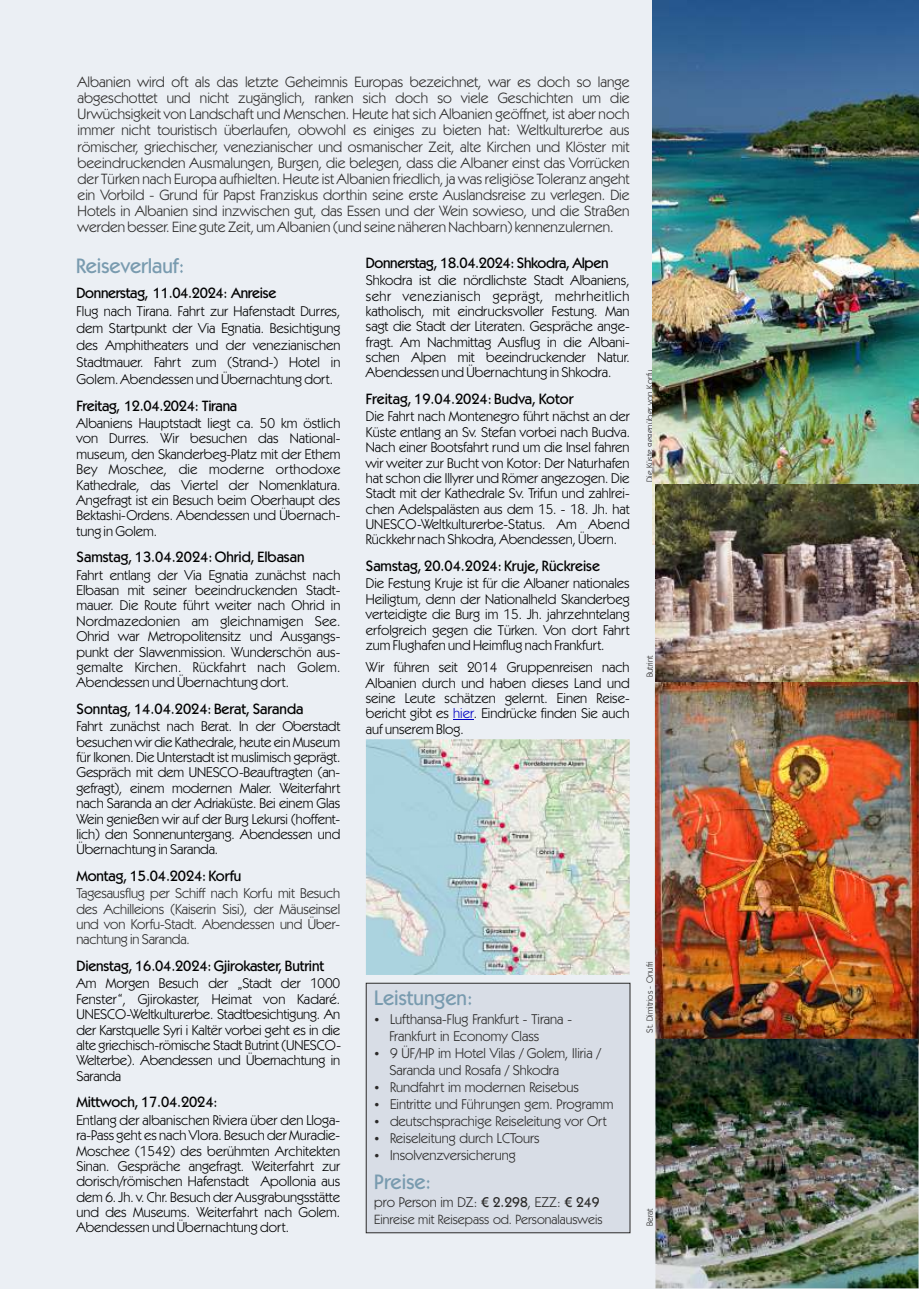
<style>
.page{position:relative;width:919px;height:1289px;background:#fff}
.page>*{position:absolute;margin:0;border:0;box-sizing:border-box;transform-origin:0 0}
.t1{font:500 21px "Kabel IT Cby BT";color:#799baf}
.t2{font:15px/16.2px "Kabel IT Cby BT";color:#2b2a29;text-align:justify}
.t3{font:500 15px "Kabel IT Cby BT";letter-spacing:-.01em;color:#000}
.t4{font:14.25px/15.3px "Kabel IT Cby BT";color:#000;text-align:justify}
.t5{font:14.25px/17.1px "Kabel IT Cby BT";color:#2b2a29;text-align:justify}
.t6{font:13.5px "Kabel IT Cby BT";color:#2b2a29}
.t7{font:9px "Kabel IT Cby BT";color:#2b2a29}
.s1{color:#0000c4}
.s2{font-weight:500}
</style>
<div class="page">
<div style="left:0;top:0;width:918px;height:1288px;background:#ebeff4"></div>
<svg style="left:453px;top:719px;width:21px;height:1px"></svg>
<div style="left:366px;top:982px;width:264px;height:250px;background:#d8dde6"></div>
<img style="left:652px;top:0;width:266px;height:544px">
<img style="left:655px;top:682px;width:263px;height:356px">
<img style="left:655px;top:1038px;width:263px;height:250px">
<img style="left:655px;top:485px;width:263px;height:197px">
<img style="left:366px;top:739px;width:263px;height:235px">
<svg style="left:375px;top:1017px;width:4px;height:4px"></svg>
<svg style="left:375px;top:1051px;width:4px;height:4px"></svg>
<svg style="left:375px;top:1085px;width:4px;height:4px"></svg>
<svg style="left:375px;top:1102px;width:4px;height:4px"></svg>
<svg style="left:375px;top:1119px;width:4px;height:4px"></svg>
<svg style="left:375px;top:1137px;width:4px;height:3px"></svg>
<svg style="left:375px;top:1154px;width:4px;height:3px"></svg>
<svg style="left:481px;top:1197px;width:7px;height:10px"></svg>
<svg style="left:564px;top:1197px;width:8px;height:10px"></svg>
<p class="t2" style="left:78px;top:75px;width:553px">Albanien wird oft als das letzte Geheimnis Europas bezeichnet, war es doch so lange abgeschottet und nicht zugänglich, ranken sich doch so viele Geschichten um die Urwüchsigkeit von Landschaft und Menschen. Heute hat sich Albanien geöffnet, ist aber noch immer nicht touristisch überlaufen, obwohl es einiges zu bieten hat: Weltkulturerbe aus römischer, griechischer, venezianischer und osmanischer Zeit, alte Kirchen und Klöster mit beeindruckenden Ausmalungen, Burgen, die belegen, dass die Albaner einst das Vorrücken der Türken nach Europa aufhielten. Heute ist Albanien friedlich, ja was religiöse Toleranz angeht ein Vorbild - Grund für Papst Franziskus dorthin seine erste Auslandsreise zu verlegen. Die Hotels in Albanien sind inzwischen gut, das Essen und der Wein sowieso, und die Straßen werden besser. Eine gute Zeit, um Albanien (und seine näheren Nachbarn) kennenzulernen.</p>
<h1 class="t1" style="left:76px;top:257px;width:110px">Reiseverlauf:</h1>
<p class="t3" style="left:77px;top:287px;width:201px">Donnerstag, 11.04.2024: Anreise</p>
<p class="t4" style="left:77px;top:303px;width:265px;line-height:17.1px">Flug nach Tirana. Fahrt zur Hafenstadt Durres, dem Startpunkt der Via Egnatia. Besichtigung des Amphitheaters und der venezianischen Stadtmauer. Fahrt zum (Strand-) Hotel in Golem. Abendessen und Übernachtung dort.</p>
<p class="t3" style="left:77px;top:399px;width:162px">Freitag, 12.04.2024: Tirana</p>
<p class="t4" style="left:77px;top:416px;width:265px">Albaniens Hauptstadt liegt ca. 50 km östlich von Durres. Wir besuchen das National&shy;museum, den Skanderbeg-Platz mit der Ethem Bey Moschee, die moderne orthodoxe Kathedrale, das Viertel der Nomenklatura.<br>Angefragt ist ein Besuch beim Oberhaupt des Bektashi-Ordens. Abendessen und Übernach&shy;tung in Golem.</p>
<p class="t3" style="left:77px;top:551px;width:229px">Samstag, 13.04.2024: Ohrid, Elbasan</p>
<p class="t4" style="left:76px;top:568px;width:265px">Fahrt entlang der Via Egnatia zunächst nach Elbasan mit seiner beeindruckenden Stadt&shy;mauer. Die Route führt weiter nach Ohrid in Nordmazedonien am gleichnamigen See.<br>Ohrid war Metropolitensitz und Ausgangs&shy;punkt der Slawenmission. Wunderschön aus&shy;gemalte Kirchen. Rückfahrt nach Golem.<br>Abendessen und Übernachtung dort.</p>
<p class="t3" style="left:76px;top:702px;width:228px">Sonntag, 14.04.2024: Berat, Saranda</p>
<p class="t4" style="left:76px;top:720px;width:265px">Fahrt zunächst nach Berat. In der Oberstadt besuchen wir die Kathedrale, heute ein Museum für Ikonen. Die Unterstadt ist muslimisch geprägt.<br>Gespräch mit dem UNESCO-Beauftragten (an&shy;gefragt), einem modernen Maler. Weiterfahrt nach Saranda an der Adriaküste. Bei einem Glas Wein genießen wir auf der Burg Lekursi (hoffent&shy;lich) den Sonnenuntergang. Abendessen und Übernachtung in Saranda.</p>
<p class="t3" style="left:76px;top:869px;width:166px">Montag, 15.04.2024: Korfu</p>
<p class="t5" style="left:76px;top:887px;width:265px;line-height:15.3px">Tagesausflug per Schiff nach Korfu mit Besuch des Achilleions (Kaiserin Sisi), der Mäuseinsel und von Korfu-Stadt. Abendessen und Über&shy;nachtung in Saranda.</p>
<p class="t3" style="left:76px;top:959px;width:249px">Dienstag, 16.04.2024: Gjirokaster, Butrint</p>
<p class="t4" style="left:76px;top:977px;width:266px">Am Morgen Besuch der „Stadt der 1000<br>Fenster“, Gjirokaster, Heimat von Kadaré.<br>UNESCO-Weltkulturerbe. Stadtbesichtigung. An der Karstquelle Syri i Kaltër vorbei geht es in die alte griechisch-römische Stadt Butrint (UNESCO-Welterbe). Abendessen und Übernachtung in Saranda</p>
<p class="t3" style="left:76px;top:1096px;width:142px">Mittwoch, 17.04.2024:</p>
<p class="t4" style="left:76px;top:1113px;width:265px">Entlang der albanischen Riviera über den Lloga&shy;ra-Pass geht es nach Vlora. Besuch der Muradie-Moschee (1542) des berühmten Architekten Sinan. Gespräche angefragt. Weiterfahrt zur dorisch/römischen Hafenstadt Apollonia aus dem 6. Jh. v. Chr. Besuch der Ausgrabungsstätte und des Museums. Weiterfahrt nach Golem.<br>Abendessen und Übernachtung dort.</p>
<p class="t3" style="left:366px;top:256px;width:244px">Donnerstag, 18.04.2024: Shkodra, Alpen</p>
<p class="t4" style="left:366px;top:274px;width:265px">Shkodra ist die nördlichste Stadt Albaniens, sehr venezianisch geprägt, mehrheitlich katholisch, mit eindrucksvoller Festung. Man sagt die Stadt der Literaten. Gespräche ange&shy;fragt. Am Nachmittag Ausflug in die Albani&shy;schen Alpen mit beeindruckender Natur.<br>Abendessen und Übernachtung in Shkodra.</p>
<p class="t3" style="left:366px;top:393px;width:209px">Freitag, 19.04.2024: Budva, Kotor</p>
<p class="t4" style="left:366px;top:410px;width:265px">Die Fahrt nach Montenegro führt nächst an der Küste entlang an Sv. Stefan vorbei nach Budva.<br>Nach einer Bootsfahrt rund um die Insel fahren wir weiter zur Bucht von Kotor: Der Naturhafen hat schon die Illyrer und Römer angezogen. Die Stadt mit der Kathedrale Sv. Trifun und zahlrei&shy;chen Adelspalästen aus dem 15. - 18. Jh. hat UNESCO-Weltkulturerbe-Status. Am Abend Rückkehr nach Shkodra, Abendessen, Übern.</p>
<p class="t3" style="left:366px;top:559px;width:236px">Samstag, 20.04.2024: Kruje, Rückreise</p>
<p class="t4" style="left:366px;top:577px;width:265px">Die Festung Kruje ist für die Albaner nationales Heiligtum, denn der Nationalheld Skanderbeg verteidigte die Burg im 15. Jh. jahrzehntelang erfolgreich gegen die Türken. Von dort Fahrt zum Flughafen und Heimflug nach Frankfurt.</p>
<p class="t4" style="left:366px;top:660px;width:265px">Wir führen seit 2014 Gruppenreisen nach Albanien durch und haben dieses Land und seine Leute schätzen gelernt. Einen Reise&shy;bericht gibt es <span class="s1">hier</span>. Eindrücke finden Sie auch auf unserem Blog.</p>
<p class="t7" style="left:646px;top:482px;width:114px;rotate:-90deg">Die Küste gegenüber von Korfu</p>
<p class="t7" style="left:646px;top:677px;width:23px;rotate:-90deg">Butrint</p>
<p class="t7" style="left:646px;top:1032px;width:73px;rotate:-90deg">St. Dimitrios - Onufri</p>
<h1 class="t1" style="left:374px;top:989px;width:100px">Leistungen:</h1>
<p class="t5" style="left:389px;top:1011px;width:225px;text-align:left">Lufthansa-Flug Frankfurt - Tirana -<br>Frankfurt in Economy Class<br>9 ÜF/HP im Hotel Vilas / Golem, Iliria /<br>Saranda und Rosafa / Shkodra<br>Rundfahrt im modernen Reisebus<br>Eintritte und Führungen gem. Programm deutschsprachige Reiseleitung vor Ort<br>Reiseleitung durch LCTours<br>Insolvenzversicherung</p>
<h1 class="t1" style="left:374px;top:1172px;width:58px">Preise:</h1>
<p class="t5" style="left:374px;top:1195px;width:227px">pro Person im DZ: <span class="s2">2.298</span>, EZZ: <span class="s2">249</span></p>
<p class="t6" style="left:374px;top:1213px;width:230px">Einreise mit Reisepass od. Personalausweis</p>
<p class="t7" style="left:646px;top:1225px;width:19px;rotate:-90deg">Berat</p>
</div>
